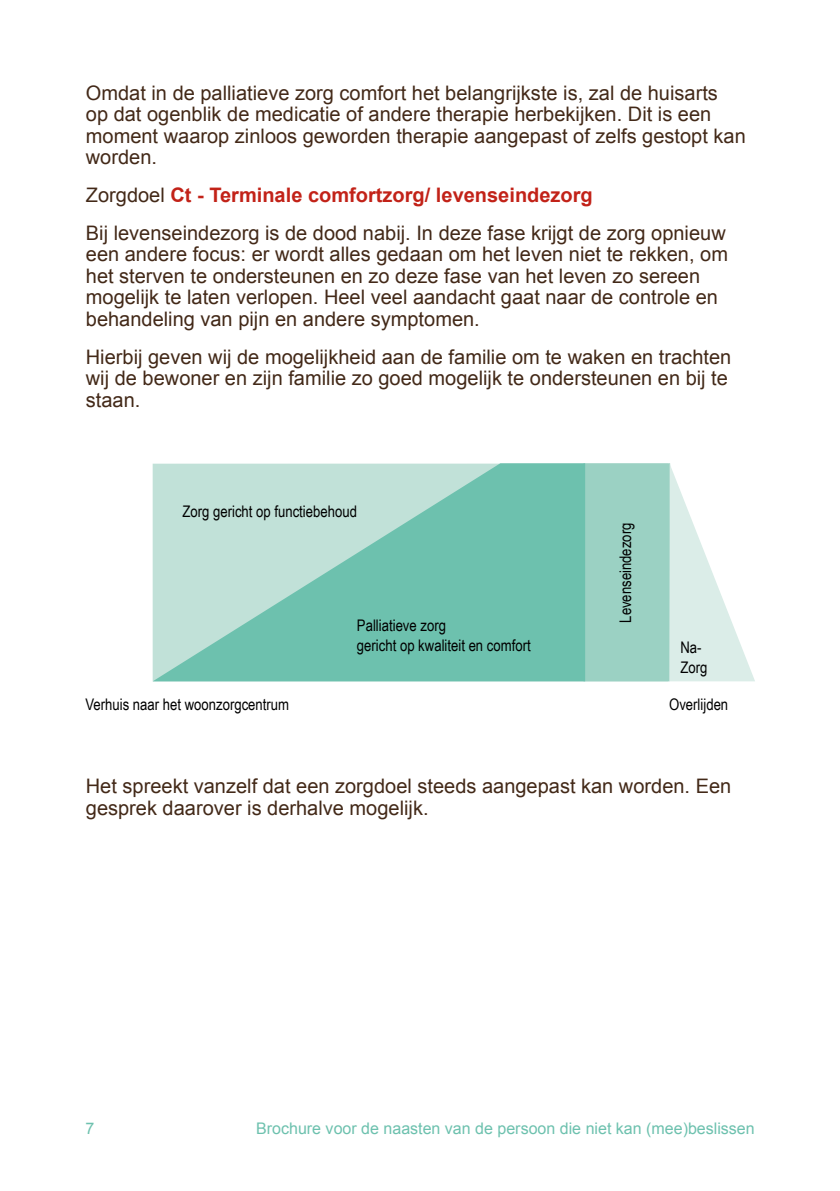
<style>
.page{position:relative;width:840px;height:1191px;background:#fff}
.page>*{position:absolute;margin:0;border:0;box-sizing:border-box;transform-origin:0 0}
.t1{font:20px/21.6px "Arial";color:#432918}
.t2{font:16px/19.2px "Arial Narrow";color:#000}
.t3{font:16px "Arial";color:#6dc1ae}
.s1{font-weight:700;color:#c22218}
</style>
<div class="page">
<div style="left:583px;top:463px;width:86px;height:218px;background:#9bd1c3"></div>
<svg style="left:153px;top:463px;width:432px;height:218px;background:#8fcdbf"></svg>
<svg style="left:669px;top:463px;width:85px;height:218px"></svg>
<p class="t1" style="left:86px;top:82px;width:661px">Omdat in de palliatieve zorg comfort het belangrijkste is, zal de huisarts<br>op dat ogenblik de medicatie of andere therapie herbekijken. Dit is een moment waarop zinloos geworden therapie aangepast of zelfs gestopt kan worden.</p>
<p class="t1" style="left:86px;top:176px;width:641px;line-height:37.6px">Zorgdoel <span class="s1">Ct - Terminale comfortzorg/ levenseindezorg<br></span>Bij levenseindezorg is de dood nabij. In deze fase krijgt de zorg opnieuw</p>
<p class="t1" style="left:86px;top:243px;width:643px">een andere focus: er wordt alles gedaan om het leven niet te rekken, om het sterven te ondersteunen en zo deze fase van het leven zo sereen mogelijk te laten verlopen. Heel veel aandacht gaat naar de controle en behandeling van pijn en andere symptomen.</p>
<p class="t1" style="left:86px;top:346px;width:646px">Hierbij geven wij de mogelijkheid aan de familie om te waken en trachten wij de bewoner en zijn familie zo goed mogelijk te ondersteunen en bij te staan.</p>
<p class="t2" style="left:182px;top:501px;width:176px">Zorg gericht op functiebehoud</p>
<p class="t2" style="left:85px;top:694px;width:205px">Verhuis naar het woonzorgcentrum</p>
<p class="t2" style="left:357px;top:615px;width:175px">Palliatieve zorg<br>gericht op kwaliteit en comfort</p>
<p class="t2" style="left:614px;top:623px;width:101px;rotate:-90deg">Levenseindezorg</p>
<p class="t2" style="left:680px;top:637px;width:28px">Na-<br>Zorg</p>
<p class="t2" style="left:668px;top:694px;width:61px">Overlijden</p>
<p class="t1" style="left:86px;top:776px;width:646px">Het spreekt vanzelf dat een zorgdoel steeds aangepast kan worden. Een gesprek daarover is derhalve mogelijk.</p>
<p class="t3" style="left:85px;top:1118px;width:10px">7</p>
<p class="t3" style="left:256px;top:1118px;width:500px">Brochure voor de naasten van de persoon die niet kan (mee)beslissen</p>
</div>
